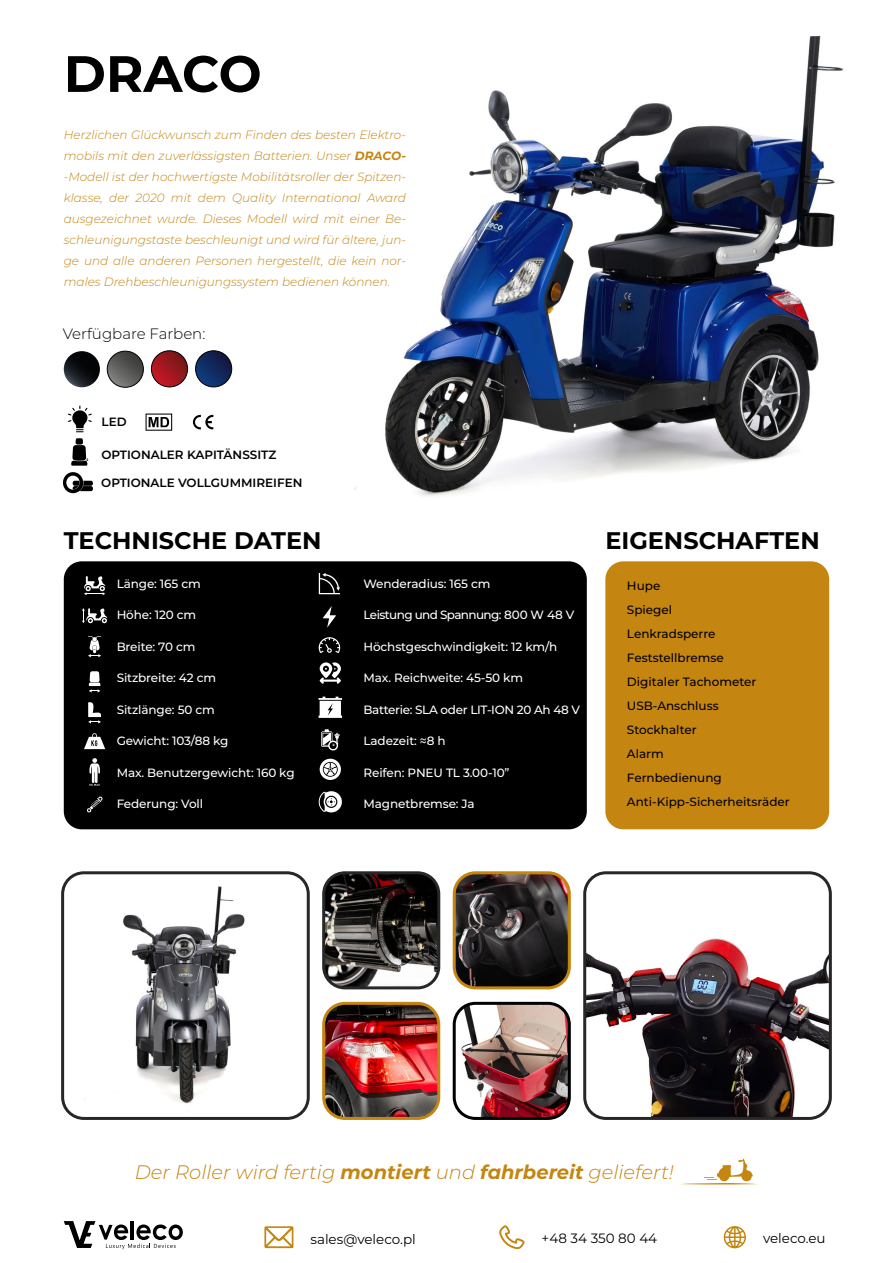
<style>
.page{position:relative;width:893px;height:1263px;background:#fff}
.page>*{position:absolute;margin:0;border:0;box-sizing:border-box;transform-origin:0 0}
.t1{font:700 51px "Montserrat";letter-spacing:-.005em;color:#000}
.t2{font:700 24px "Montserrat";color:#000}
.t3{font:italic 300 19.5px "Montserrat";color:#c58511}
.t4{font:300 15px "Montserrat";color:#000}
.t5{font:13.5px "Montserrat";color:#000}
.t6{font:italic 300 12px/21px "Montserrat";color:#c58511;text-align:justify}
.t7{font:500 12px "Montserrat";letter-spacing:-.01em;color:#fff}
.t8{font:500 12px/24px "Montserrat";color:#000}
.t9{font:600 12px "Montserrat";color:#000}
.t10{font:500 12px "Montserrat";letter-spacing:-.05em;color:#fff}
.s1{font-weight:700}
</style>
<div class="page">
<svg style="left:64px;top:1221px;width:119px;height:28px"></svg>
<svg style="left:264px;top:1226px;width:29px;height:22px"></svg>
<svg style="left:499px;top:1225px;width:26px;height:24px"></svg>
<svg style="left:724px;top:1226px;width:22px;height:22px"></svg>
<svg style="left:680px;top:1159px;width:78px;height:26px"></svg>
<div style="left:64px;top:561px;width:523px;height:268px;background:#000;border-radius:18px"></div>
<svg style="left:84px;top:576px;width:21px;height:19px"></svg>
<svg style="left:88px;top:636px;width:13px;height:21px"></svg>
<svg style="left:82px;top:608px;width:25px;height:15px"></svg>
<svg style="left:89px;top:671px;width:11px;height:21px"></svg>
<svg style="left:88px;top:702px;width:13px;height:21px"></svg>
<svg style="left:84px;top:733px;width:21px;height:16px"></svg>
<svg style="left:89px;top:758px;width:11px;height:28px"></svg>
<svg style="left:87px;top:796px;width:16px;height:17px"></svg>
<svg style="left:319px;top:573px;width:21px;height:21px"></svg>
<svg style="left:323px;top:606px;width:13px;height:21px"></svg>
<svg style="left:319px;top:637px;width:21px;height:16px"></svg>
<svg style="left:320px;top:662px;width:21px;height:22px"></svg>
<svg style="left:318px;top:697px;width:24px;height:21px"></svg>
<svg style="left:321px;top:729px;width:18px;height:22px"></svg>
<svg style="left:320px;top:759px;width:21px;height:21px"></svg>
<svg style="left:319px;top:791px;width:23px;height:21px"></svg>
<div style="left:605px;top:561px;width:224px;height:268px;background:#c58511;border-radius:18px"></div>
<img style="left:354px;top:36px;width:489px;height:460px">
<img style="left:326px;top:1005px;width:111px;height:111px">
<div style="left:322px;top:1002px;width:118px;height:118px;border:3px solid #c58511;border-radius:21px"></div>
<img style="left:456px;top:1005px;width:111px;height:111px">
<div style="left:453px;top:1002px;width:118px;height:118px;border:3px solid #000;border-radius:21px"></div>
<img style="left:326px;top:875px;width:113px;height:113px">
<div style="left:322px;top:871px;width:118px;height:118px;border:3px solid #282727;border-radius:21px"></div>
<img style="left:454px;top:875px;width:113px;height:113px">
<div style="left:453px;top:871px;width:118px;height:118px;border:3px solid #c58511;border-radius:21px"></div>
<img style="left:65px;top:875px;width:241px;height:241px">
<div style="left:61px;top:871px;width:249px;height:249px;border:3px solid #282727;border-radius:21px"></div>
<img style="left:587px;top:875px;width:241px;height:241px">
<div style="left:583px;top:871px;width:249px;height:249px;border:3px solid #282727;border-radius:21px"></div>
<svg style="left:68px;top:406px;width:24px;height:26px"></svg>
<svg style="left:71px;top:438px;width:17px;height:28px"></svg>
<svg style="left:146px;top:413px;width:26px;height:18px"></svg>
<svg style="left:193px;top:415px;width:20px;height:14px"></svg>
<svg style="left:107px;top:351px;width:36px;height:36px"></svg>
<div style="left:107px;top:351px;width:37px;height:37px;border:1px solid #000;border-radius:50%"></div>
<svg style="left:151px;top:351px;width:37px;height:36px"></svg>
<div style="left:151px;top:350px;width:37px;height:37px;border:1px solid #000;border-radius:50%"></div>
<svg style="left:196px;top:351px;width:36px;height:36px"></svg>
<div style="left:195px;top:350px;width:37px;height:37px;border:1px solid #000;border-radius:50%"></div>
<svg style="left:64px;top:351px;width:36px;height:36px"></svg>
<svg style="left:63px;top:472px;width:30px;height:21px"></svg>
<h1 class="t1" style="left:64px;top:37px;width:199px">DRACO</h1>
<p class="t6" style="left:64px;top:124px;width:344px">Herzlichen Glückwunsch zum Finden des besten Elektro&shy;mobils mit den zuverlässigsten Batterien. Unser <span class="s1">DRACO-</span>-Modell ist der hochwertigste Mobilitätsroller der Spitzen&shy;klasse, der 2020 mit dem Quality International Award ausgezeichnet wurde. Dieses Modell wird mit einer Be&shy;schleunigungstaste beschleunigt und wird für ältere, jun&shy;ge und alle anderen Personen hergestellt, die kein nor&shy;males Drehbeschleunigungssystem bedienen können.</p>
<p class="t4" style="left:63px;top:323px;width:144px">Verfügbare Farben:</p>
<p class="t9" style="left:101px;top:413px;width:27px">LED</p>
<p class="t9" style="left:101px;top:446px;width:177px">OPTIONALER KAPITÄNSSITZ</p>
<p class="t9" style="left:101px;top:474px;width:203px">OPTIONALE VOLLGUMMIREIFEN</p>
<h2 class="t2" style="left:64px;top:524px;width:259px">TECHNISCHE DATEN</h2>
<h2 class="t2" style="left:605px;top:524px;width:216px">EIGENSCHAFTEN</h2>
<p class="t8" style="left:627px;top:573px;width:164px">Hupe<br>Spiegel<br>Lenkradsperre<br>Feststellbremse<br>Digitaler Tachometer<br>USB-Anschluss<br>Stockhalter<br>Alarm<br>Fernbedienung<br>Anti-Kipp-Sicherheitsräder</p>
<p class="t7" style="left:363px;top:575px;width:128px">Wenderadius: 165 cm</p>
<p class="t10" style="left:363px;top:607px;width:212px">Leistung und Spannung: 800 W 48 V</p>
<p class="t7" style="left:363px;top:638px;width:195px">Höchstgeschwindigkeit: 12 km/h</p>
<p class="t7" style="left:363px;top:670px;width:161px">Max. Reichweite: 45-50 km</p>
<p class="t7" style="left:363px;top:701px;width:218px">Batterie: SLA oder LIT-ION 20 Ah 48 V</p>
<p class="t7" style="left:363px;top:733px;width:84px">Ladezeit: ≈8 h</p>
<p class="t7" style="left:363px;top:764px;width:148px">Reifen: PNEU TL 3.00-10”</p>
<p class="t7" style="left:363px;top:796px;width:113px">Magnetbremse: Ja</p>
<p class="t7" style="left:117px;top:575px;width:86px">Länge: 165 cm</p>
<p class="t7" style="left:117px;top:607px;width:81px">Höhe: 120 cm</p>
<p class="t7" style="left:117px;top:638px;width:80px">Breite: 70 cm</p>
<p class="t7" style="left:117px;top:670px;width:101px">Sitzbreite: 42 cm</p>
<p class="t7" style="left:117px;top:701px;width:100px">Sitzlänge: 50 cm</p>
<p class="t7" style="left:117px;top:733px;width:113px">Gewicht: 103/88 kg</p>
<p class="t7" style="left:117px;top:764px;width:179px">Max. Benutzergewicht: 160 kg</p>
<p class="t7" style="left:117px;top:796px;width:88px">Federung: Voll</p>
<h3 class="t3" style="left:135px;top:1159px;width:541px">Der Roller wird fertig <span class="s1">montiert</span> und <span class="s1">fahrbereit</span> geliefert!</h3>
<p class="t5" style="left:310px;top:1230px;width:107px">sales@veleco.pl</p>
<p class="t5" style="left:541px;top:1229px;width:117px">+48 34 350 80 44</p>
<p class="t5" style="left:763px;top:1229px;width:64px">veleco.eu</p>
</div>
